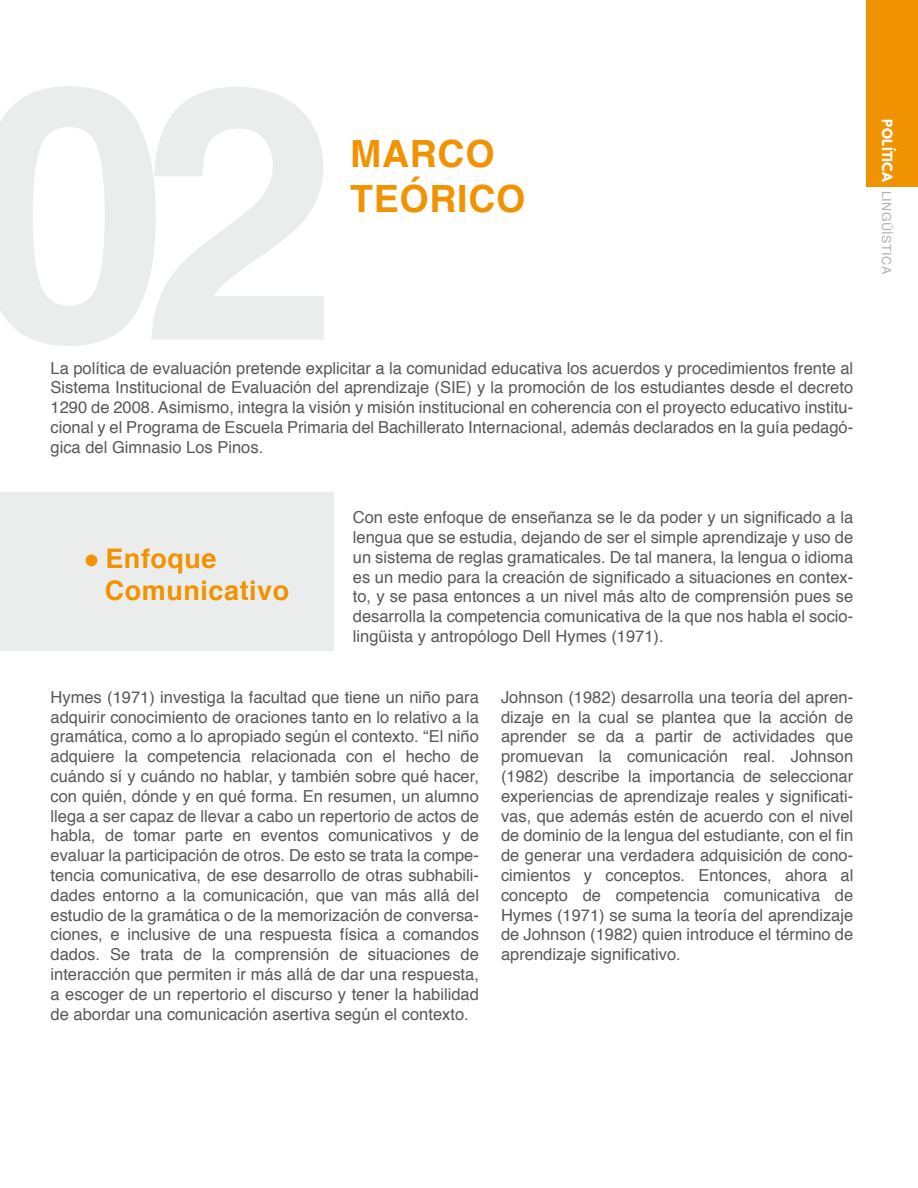
<style>
.page{position:relative;width:918px;height:1188px;background:#fff}
.page>*{position:absolute;margin:0;border:0;box-sizing:border-box;transform-origin:0 0}
.t1{font:700 37.5px/45px "Helvetica";letter-spacing:.02em;color:#f19300}
.t2{font:700 27px/32.4px "Helvetica";letter-spacing:.02em;color:#f19300}
.t3{font:16.5px/19.8px "Helvetica";color:#57585b;text-align:justify}
.t4{font:12.6px "Helvetica";letter-spacing:.04em;color:#b0b1b4}
.s1{font-family:"League Spartan";font-weight:700;color:#fff}
.s2{font-weight:400}
</style>
<div class="page">
<div style="left:867px;top:0;width:51px;height:186px;background:#f19300"></div>
<div style="left:0;top:493px;width:334px;height:158px;background:#ebeded"></div>
<h1 class="t1" style="left:350px;top:131px;width:177px">MARCO<br>TEÓRICO</h1>
<p class="t4" style="left:896px;top:119px;width:157px;rotate:90deg"><span class="s1">POLÍTICA</span> LINGÜÍSTICA</p>
<p class="t3" style="left:51px;top:359px;width:804px">La política de evaluación pretende explicitar a la comunidad educativa los acuerdos y procedimientos frente al Sistema Institucional de Evaluación del aprendizaje (SIE) y la promoción de los estudiantes desde el decreto 1290 de 2008. Asimismo, integra la visión y misión institucional en coherencia con el proyecto educativo institu&shy;cional y el Programa de Escuela Primaria del Bachillerato Internacional, además declarados en la guía pedagó&shy;gica del Gimnasio Los Pinos.</p>
<h2 class="t2" style="left:105px;top:543px;width:186px;text-indent:-21px"><span class="s2">●</span> Enfoque<br>Comunicativo</h2>
<p class="t3" style="left:353px;top:508px;width:502px">Con este enfoque de enseñanza se le da poder y un significado a la lengua que se estudia, dejando de ser el simple aprendizaje y uso de un sistema de reglas gramaticales. De tal manera, la lengua o idioma es un medio para la creación de significado a situaciones en contex&shy;to, y se pasa entonces a un nivel más alto de comprensión pues se desarrolla la competencia comunicativa de la que nos habla el socio&shy;lingüista y antropólogo Dell Hymes (1971).</p>
<p class="t3" style="left:51px;top:688px;width:430px">Hymes (1971) investiga la facultad que tiene un niño para adquirir conocimiento de oraciones tanto en lo relativo a la gramática, como a lo apropiado según el contexto. “El niño adquiere la competencia relacionada con el hecho de cuándo sí y cuándo no hablar, y también sobre qué hacer, con quién, dónde y en qué forma. En resumen, un alumno llega a ser capaz de llevar a cabo un repertorio de actos de habla, de tomar parte en eventos comunicativos y de evaluar la participación de otros. De esto se trata la compe&shy;tencia comunicativa, de ese desarrollo de otras subhabili&shy;dades entorno a la comunicación, que van más allá del estudio de la gramática o de la memorización de conversa&shy;ciones, e inclusive de una respuesta física a comandos dados. Se trata de la comprensión de situaciones de interacción que permiten ir más allá de dar una respuesta, a escoger de un repertorio el discurso y tener la habilidad de abordar una comunicación asertiva según el contexto.</p>
<p class="t3" style="left:501px;top:688px;width:354px">Johnson (1982) desarrolla una teoría del apren&shy;dizaje en la cual se plantea que la acción de aprender se da a partir de actividades que promuevan la comunicación real. Johnson (1982) describe la importancia de seleccionar experiencias de aprendizaje reales y significati&shy;vas, que además estén de acuerdo con el nivel de dominio de la lengua del estudiante, con el fin de generar una verdadera adquisición de cono&shy;cimientos y conceptos. Entonces, ahora al concepto de competencia comunicativa de Hymes (1971) se suma la teoría del aprendizaje de Johnson (1982) quien introduce el término de aprendizaje significativo.</p>
</div>
